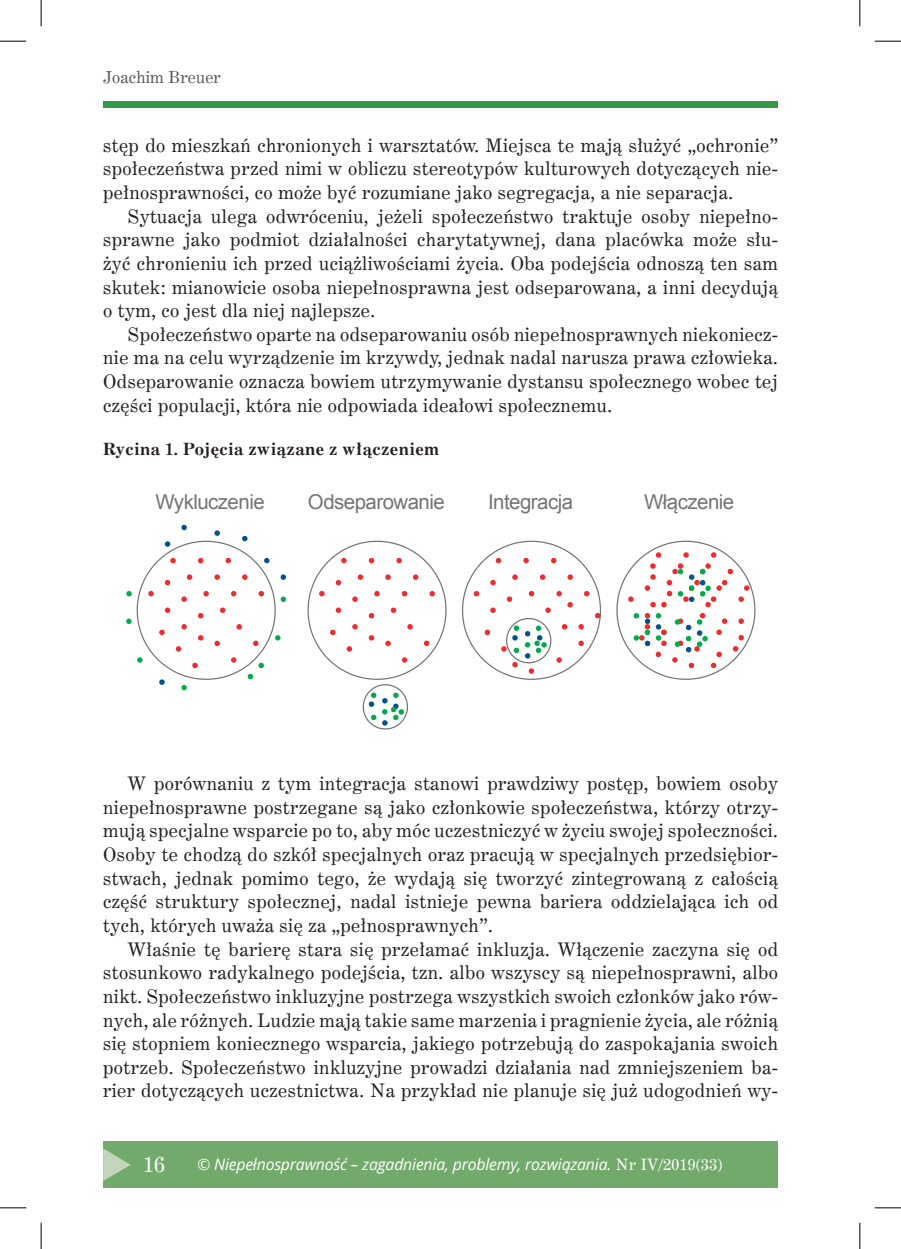
<style>
.page{position:relative;width:901px;height:1249px;background:#fff}
.page>*{position:absolute;margin:0;border:0;box-sizing:border-box;transform-origin:0 0}
.t1{font:21.88px "Century Expd EU Normal";color:#fff}
.t2{font:20.47px "Arial";letter-spacing:-.025em;color:#737477}
.t3{font:20.47px "Arial";color:#737477}
.t4{font:18.72px/23.6px "Century Expd EU Normal";letter-spacing:.025em;color:#231f20;text-align:justify}
.t5{font:16.97px "Century Expd EU Bold";letter-spacing:.025em;color:#231f20}
.t6{font:16.62px "Century Expd EU Normal";letter-spacing:.01em;color:#57585a}
.t7{font:italic 15.75px "Open Sans";letter-spacing:-.01em;color:#fff}
.s1{font-family:"Century Expd EU Normal";font-style:normal}
</style>
<div class="page">
<div style="left:103px;top:1140px;width:675px;height:47px;background:#72aa6b"></div>
<div style="left:103px;top:101px;width:675px;height:7px;background:#359847"></div>
<svg style="left:103px;top:1148px;width:28px;height:32px"></svg>
<svg style="left:126px;top:524px;width:160px;height:166px"></svg>
<svg style="left:616px;top:540px;width:139px;height:139px"></svg>
<svg style="left:307px;top:540px;width:139px;height:189px"></svg>
<svg style="left:462px;top:540px;width:139px;height:139px"></svg>
<svg style="left:0;top:41px;width:26px;height:1px"></svg>
<svg style="left:875px;top:41px;width:26px;height:1px"></svg>
<svg style="left:0;top:1207px;width:26px;height:1px"></svg>
<svg style="left:875px;top:1207px;width:26px;height:1px"></svg>
<svg style="left:41px;top:0;width:1px;height:26px"></svg>
<svg style="left:41px;top:1222px;width:1px;height:26px"></svg>
<svg style="left:859px;top:0;width:1px;height:26px"></svg>
<svg style="left:859px;top:1222px;width:1px;height:26px"></svg>
<p class="t6" style="left:103px;top:66px;width:119px">Joachim Breuer</p>
<p class="t4" style="left:103px;top:134px;width:676px">stęp do mieszkań chronionych i warsztatów. Miejsca te mają służyć „ochronie” społeczeństwa przed nimi w obliczu stereotypów kulturowych dotyczących nie&shy;pełnosprawności, co może być rozumiane jako segregacja, a nie separacja.</p>
<p class="t4" style="left:103px;top:205px;width:676px;text-indent:25px">Sytuacja ulega odwróceniu, jeżeli społeczeństwo traktuje osoby niepełno&shy;sprawne jako podmiot działalności charytatywnej, dana placówka może słu&shy;żyć chronieniu ich przed uciążliwościami życia. Oba podejścia odnoszą ten sam skutek: mianowicie osoba niepełnosprawna jest odseparowana, a inni decydują o tym, co jest dla niej najlepsze.</p>
<p class="t4" style="left:103px;top:323px;width:676px;text-indent:25px">Społeczeństwo oparte na odseparowaniu osób niepełnosprawnych niekoniecz&shy;nie ma na celu wyrządzenie im krzywdy, jednak nadal narusza prawa człowieka.<br>Odseparowanie oznacza bowiem utrzymywanie dystansu społecznego wobec tej części populacji, która nie odpowiada ideałowi społecznemu.</p>
<p class="t5" style="left:103px;top:438px;width:338px">Rycina 1. Pojęcia związane z włączeniem</p>
<p class="t2" style="left:155px;top:488px;width:111px">Wykluczenie</p>
<p class="t3" style="left:327px;top:488px;width:100px">Separation</p>
<p class="t3" style="left:482px;top:488px;width:87px">Integratio</p>
<p class="t3" style="left:166px;top:491px;width:89px">Exclusion</p>
<p class="t2" style="left:308px;top:488px;width:49px">Odse</p>
<p class="t2" style="left:383px;top:488px;width:64px">owanie</p>
<p class="t2" style="left:488px;top:488px;width:92px">Integracjan</p>
<p class="t2" style="left:644px;top:488px;width:92px">Włączenie</p>
<p class="t3" style="left:647px;top:488px;width:82px">Inclusion</p>
<p class="t4" style="left:103px;top:772px;width:676px;text-indent:25px">W porównaniu z tym integracja stanowi prawdziwy postęp, bowiem osoby niepełnosprawne postrzegane są jako członkowie społeczeństwa, którzy otrzy&shy;mują specjalne wsparcie po to, aby móc uczestniczyć w życiu swojej społeczności.<br>Osoby te chodzą do szkół specjalnych oraz pracują w specjalnych przedsiębior&shy;stwach, jednak pomimo tego, że wydają się tworzyć zintegrowaną z całością część struktury społecznej, nadal istnieje pewna bariera oddzielająca ich od tych, których uważa się za „pełnosprawnych”.</p>
<p class="t4" style="left:103px;top:937px;width:676px;text-indent:25px">Właśnie tę barierę stara się przełamać inkluzja. Włączenie zaczyna się od stosunkowo radykalnego podejścia, tzn. albo wszyscy są niepełnosprawni, albo nikt. Społeczeństwo inkluzyjne postrzega wszystkich swoich członków jako rów&shy;nych, ale różnych. Ludzie mają takie same marzenia i pragnienie życia, ale różnią się stopniem koniecznego wsparcia, jakiego potrzebują do zaspokajania swoich potrzeb. Społeczeństwo inkluzyjne prowadzi działania nad zmniejszeniem ba&shy;rier dotyczących uczestnictwa. Na przykład nie planuje się już udogodnień wy-</p>
<p class="t1" style="left:143px;top:1150px;width:23px">16</p>
<p class="t7" style="left:197px;top:1153px;width:527px">© Niepełnosprawność – zagadnienia, problemy, rozwiązania. <span class="s1">Nr IV/2019(33)</span></p>
</div>
